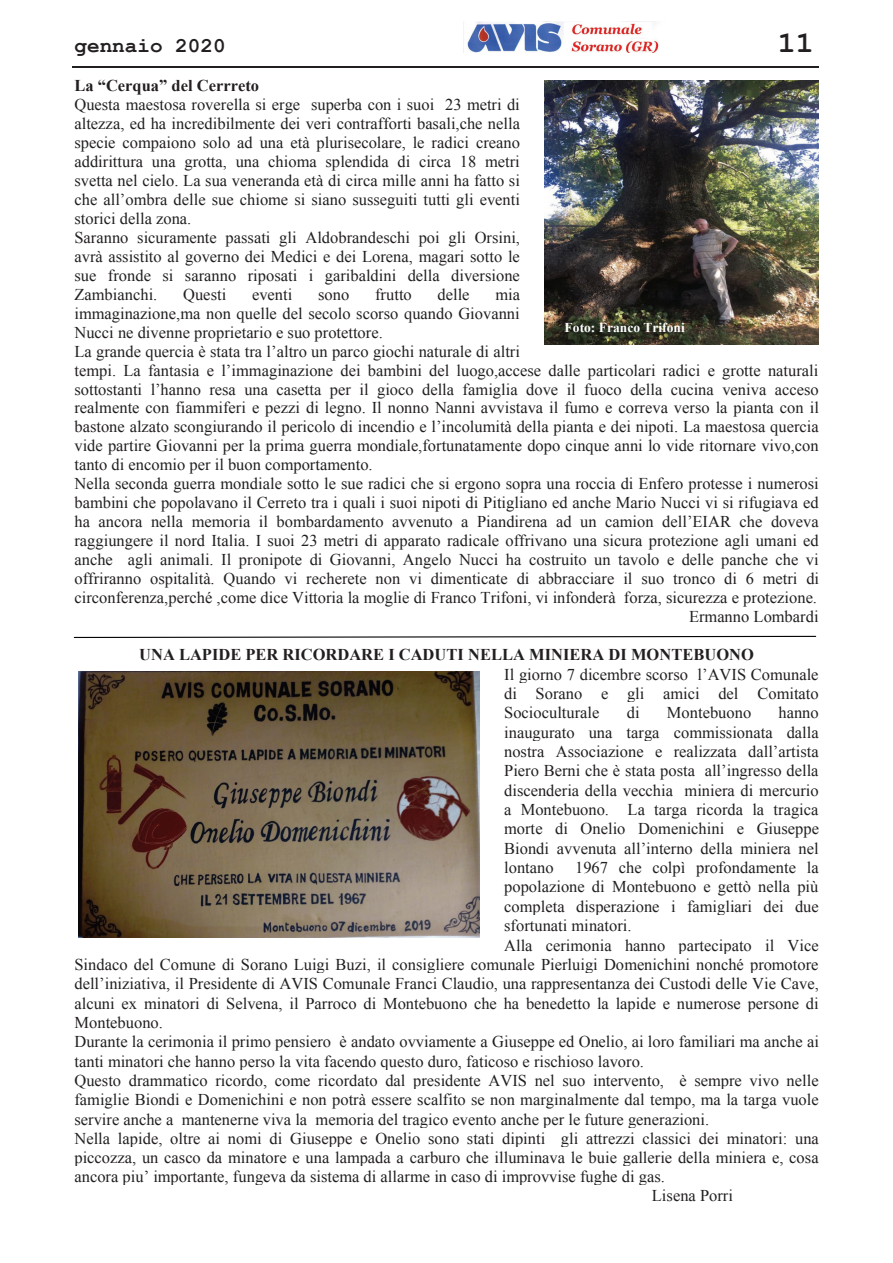
<style>
.page{position:relative;width:893px;height:1263px;background:#fff}
.page>*{position:absolute;margin:0;border:0;box-sizing:border-box;transform-origin:0 0}
.t1{font:700 30px "Courier New";color:#231f20}
.t2{font:700 21px "Courier New";color:#231f20}
.t3{font:16.5px/18.9px "Times New Roman";color:#231f20;text-align:justify}
.t4{font:700 16.5px "Times New Roman";color:#231f20}
.t5{font:700 13.5px "Times New Roman";color:#fff}
</style>
<div class="page">
<img style="left:467px;top:21px;width:192px;height:31px">
<hr style="left:72px;top:66px;width:747px;height:1px;background:#231f20">
<img style="left:544px;top:80px;width:274px;height:264px">
<svg style="left:73px;top:635px;width:744px;height:3px"></svg>
<img style="left:78px;top:671px;width:402px;height:267px">
<p class="t2" style="left:74px;top:33px;width:153px">gennaio 2020</p>
<h1 class="t1" style="left:778px;top:25px;width:37px">11</h1>
<p class="t4" style="left:74px;top:74px;width:186px">La “Cerqua” del Cerrreto</p>
<p class="t3" style="left:74px;top:95px;width:447px;text-align:left">Questa maestosa roverella si erge superba con i suoi 23 metri di altezza, ed ha incredibilmente dei veri contrafforti basali,che nella specie compaiono solo ad una età plurisecolare, le radici creano addirittura una grotta, una chioma splendida di circa 18 metri svetta nel cielo. La sua veneranda età di circa mille anni ha fatto si che all’ombra delle sue chiome si siano susseguiti tutti gli eventi storici della zona.<br>Saranno sicuramente passati gli Aldobrandeschi poi gli Orsini, avrà assistito al governo dei Medici e dei Lorena, magari sotto le sue fronde si saranno riposati i garibaldini della diversione Zambianchi.</p>
<p class="t3" style="left:183px;top:284px;width:45px">Questi</p>
<p class="t3" style="left:252px;top:284px;width:42px">eventi</p>
<p class="t3" style="left:318px;top:284px;width:33px">sono</p>
<p class="t3" style="left:375px;top:284px;width:38px">frutto</p>
<p class="t3" style="left:437px;top:284px;width:34px">delle</p>
<p class="t3" style="left:495px;top:284px;width:26px">mia</p>
<p class="t3" style="left:74px;top:303px;width:447px">immaginazione,ma non quelle del secolo scorso quando Giovanni</p>
<p class="t3" style="left:74px;top:322px;width:310px">Nucci ne divenne proprietario e suo protettore.</p>
<p class="t3" style="left:74px;top:341px;width:447px">La grande quercia è stata tra l’altro un parco giochi naturale di altri</p>
<p class="t3" style="left:74px;top:360px;width:745px">tempi. La fantasia e l’immaginazione dei bambini del luogo,accese dalle particolari radici e grotte naturali</p>
<p class="t3" style="left:74px;top:379px;width:746px">sottostanti l’hanno resa una casetta per il gioco della famiglia dove il fuoco della cucina veniva acceso</p>
<p class="t3" style="left:74px;top:398px;width:746px">realmente con fiammiferi e pezzi di legno. Il nonno Nanni avvistava il fumo e correva verso la pianta con il</p>
<p class="t3" style="left:74px;top:417px;width:746px">bastone alzato scongiurando il pericolo di incendio e l’incolumità della pianta e dei nipoti. La maestosa quercia</p>
<p class="t3" style="left:74px;top:436px;width:746px">vide partire Giovanni per la prima guerra mondiale,fortunatamente dopo cinque anni lo vide ritornare vivo,con</p>
<p class="t3" style="left:74px;top:455px;width:300px">tanto di encomio per il buon comportamento.</p>
<p class="t3" style="left:74px;top:474px;width:746px">Nella seconda guerra mondiale sotto le sue radici che si ergono sopra una roccia di Enfero protesse i numerosi</p>
<p class="t3" style="left:74px;top:493px;width:746px">bambini che popolavano il Cerreto tra i quali i suoi nipoti di Pitigliano ed anche Mario Nucci vi si rifugiava ed</p>
<p class="t3" style="left:74px;top:512px;width:746px">ha ancora nella memoria il bombardamento avvenuto a Piandirena ad un camion dell’EIAR che doveva</p>
<p class="t3" style="left:74px;top:531px;width:746px">raggiungere il nord Italia. I suoi 23 metri di apparato radicale offrivano una sicura protezione agli umani ed</p>
<p class="t3" style="left:74px;top:550px;width:746px">anche agli animali. Il pronipote di Giovanni, Angelo Nucci ha costruito un tavolo e delle panche che vi</p>
<p class="t3" style="left:74px;top:569px;width:746px">offriranno ospitalità. Quando vi recherete non vi dimenticate di abbracciare il suo tronco di 6 metri di</p>
<p class="t3" style="left:74px;top:588px;width:744px">circonferenza,perché ,come dice Vittoria la moglie di Franco Trifoni, vi infonderà forza, sicurezza e protezione.</p>
<p class="t3" style="left:689px;top:607px;width:131px">Ermanno Lombardi</p>
<p class="t4" style="left:139px;top:643px;width:616px">UNA LAPIDE PER RICORDARE I CADUTI NELLA MINIERA DI MONTEBUONO</p>
<p class="t3" style="left:504px;top:664px;width:316px;line-height:19.4px">Il giorno 7 dicembre scorso l’AVIS Comunale di Sorano e gli amici del Comitato Socioculturale</p>
<p class="t5" style="left:565px;top:318px;width:122px">Foto: Franco Trifoni</p>
<p class="t3" style="left:504px;top:703px;width:316px;line-height:19.4px;text-indent:274px">hanno inaugurato una targa commissionata dalla nostra Associazione e realizzata dall’artista Piero Berni che è stata posta all’ingresso della discenderia della vecchia miniera di mercurio a Montebuono. La targa ricorda la tragica morte di Onelio Domenichini e Giuseppe Biondi avvenuta all’interno della miniera nel lontano</p>
<p class="t3" style="left:627px;top:703px;width:14px">di</p>
<p class="t3" style="left:667px;top:703px;width:86px">Montebuono</p>
<p class="t3" style="left:575px;top:858px;width:245px">1967 che colpì profondamente la</p>
<p class="t3" style="left:504px;top:877px;width:316px">popolazione di Montebuono e gettò nella più</p>
<p class="t3" style="left:504px;top:896px;width:316px">completa disperazione i famigliari dei due</p>
<p class="t3" style="left:504px;top:916px;width:129px">sfortunati minatori.</p>
<p class="t3" style="left:504px;top:935px;width:316px">Alla cerimonia hanno partecipato il Vice</p>
<p class="t3" style="left:74px;top:955px;width:746px">Sindaco del Comune di Sorano Luigi Buzi, il consigliere comunale Pierluigi Domenichini nonché promotore</p>
<p class="t3" style="left:74px;top:974px;width:746px">dell’iniziativa, il Presidente di AVIS Comunale Franci Claudio, una rappresentanza dei Custodi delle Vie Cave,</p>
<p class="t3" style="left:74px;top:993px;width:746px">alcuni ex minatori di Selvena, il Parroco di Montebuono che ha benedetto la lapide e numerose persone di</p>
<p class="t3" style="left:74px;top:1013px;width:90px">Montebuono.</p>
<p class="t3" style="left:74px;top:1032px;width:746px">Durante la cerimonia il primo pensiero è andato ovviamente a Giuseppe ed Onelio, ai loro familiari ma anche ai</p>
<p class="t3" style="left:74px;top:1051px;width:571px">tanti minatori che hanno perso la vita facendo questo duro, faticoso e rischioso lavoro.</p>
<p class="t3" style="left:74px;top:1071px;width:746px">Questo drammatico ricordo, come ricordato dal presidente AVIS nel suo intervento, è sempre vivo nelle</p>
<p class="t3" style="left:74px;top:1090px;width:746px">famiglie Biondi e Domenichini e non potrà essere scalfito se non marginalmente dal tempo, ma la targa vuole</p>
<p class="t3" style="left:74px;top:1109px;width:636px">servire anche a mantenerne viva la memoria del tragico evento anche per le future generazioni.</p>
<p class="t3" style="left:74px;top:1128px;width:746px">Nella lapide, oltre ai nomi di Giuseppe e Onelio sono stati dipinti gli attrezzi classici dei minatori: una</p>
<p class="t3" style="left:74px;top:1147px;width:746px">piccozza, un casco da minatore e una lampada a carburo che illuminava le buie gallerie della miniera e, cosa</p>
<p class="t3" style="left:74px;top:1166px;width:592px">ancora piu’ importante, fungeva da sistema di allarme in caso di improvvise fughe di gas.</p>
<p class="t3" style="left:652px;top:1185px;width:83px">Lisena Porri</p>
</div>
